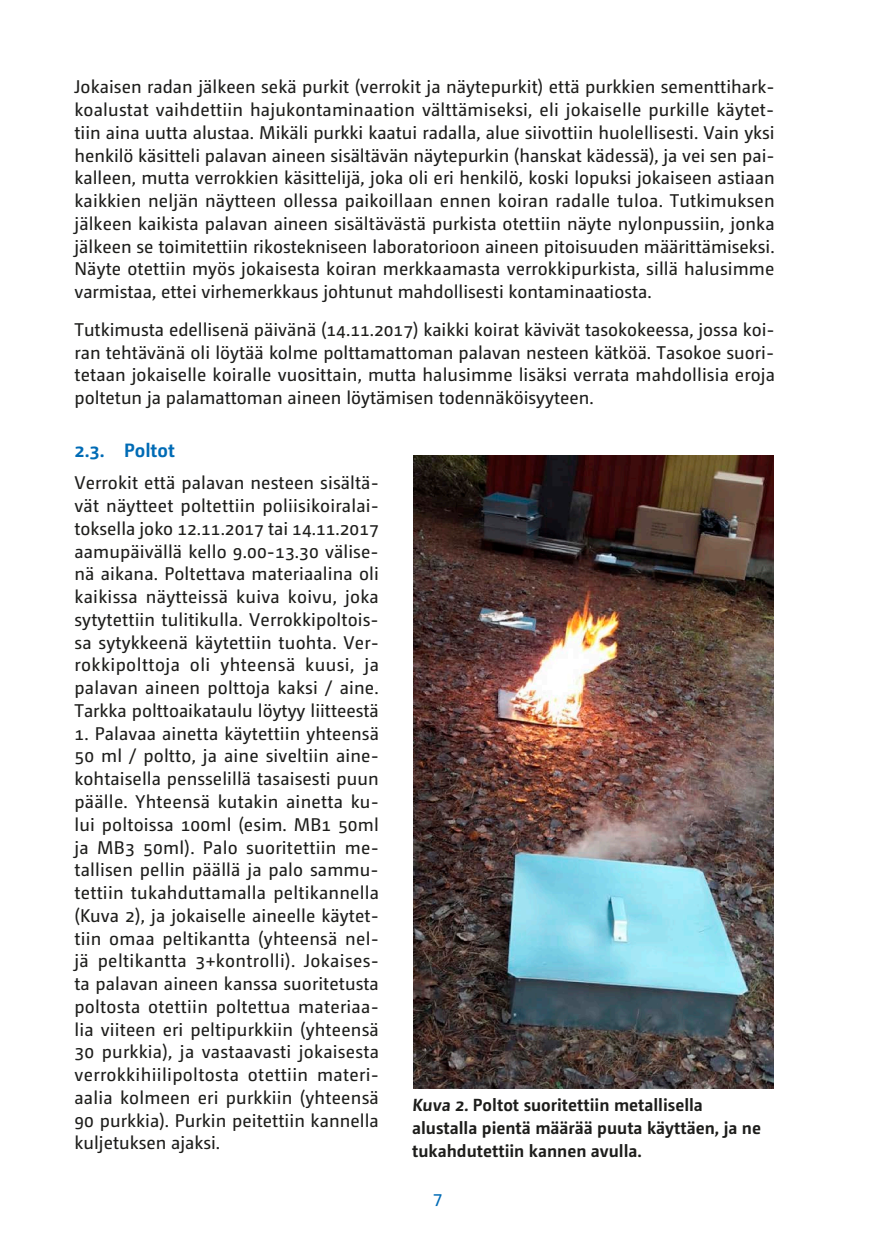
<style>
.page{position:relative;width:874px;height:1241px;background:#fff}
.page>*{position:absolute;margin:0;border:0;box-sizing:border-box;transform-origin:0 0}
.t1{font:700 19.25px "Camingo Dos";color:#006bb5}
.t2{font:18.38px/22.8px "Camingo Dos";color:#1d1d1b;text-align:justify}
.t3{font:18.38px "Camingo Dos";color:#006bb5}
.t4{font:700 17.5px/22.8px "Camingo Dos";color:#1d1d1b}
</style>
<div class="page">
<img style="left:413px;top:455px;width:360px;height:633px">
<p class="t2" style="left:74px;top:75px;width:701px">Jokaisen radan jälkeen sekä purkit (verrokit ja näytepurkit) että purkkien sementtihark&shy;koalustat vaihdettiin hajukontaminaation välttämiseksi, eli jokaiselle purkille käytet&shy;tiin aina uutta alustaa. Mikäli purkki kaatui radalla, alue siivottiin huolellisesti. Vain yksi henkilö käsitteli palavan aineen sisältävän näytepurkin (hanskat kädessä), ja vei sen pai&shy;kalleen, mutta verrokkien käsittelijä, joka oli eri henkilö, koski lopuksi jokaiseen astiaan kaikkien neljän näytteen ollessa paikoillaan ennen koiran radalle tuloa. Tutkimuksen jälkeen kaikista palavan aineen sisältävästä purkista otettiin näyte nylonpussiin, jonka jälkeen se toimitettiin rikostekniseen laboratorioon aineen pitoisuuden määrittämiseksi.<br>Näyte otettiin myös jokaisesta koiran merkkaamasta verrokkipurkista, sillä halusimme varmistaa, ettei virhemerkkaus johtunut mahdollisesti kontaminaatiosta.</p>
<p class="t2" style="left:74px;top:318px;width:701px">Tutkimusta edellisenä päivänä (14.11.2017) kaikki koirat kävivät tasokokeessa, jossa koi&shy;ran tehtävänä oli löytää kolme polttamattoman palavan nesteen kätköä. Tasokoe suori&shy;tetaan jokaiselle koiralle vuosittain, mutta halusimme lisäksi verrata mahdollisia eroja poltetun ja palamattoman aineen löytämisen todennäköisyyteen.</p>
<p class="t1" style="left:74px;top:438px;width:102px">2.3. Poltot</p>
<p class="t2" style="left:74px;top:471px;width:306px">Verrokit että palavan nesteen sisältä&shy;vät näytteet poltettiin poliisikoiralai&shy;toksella joko 12.11.2017 tai 14.11.2017 aamupäivällä kello 9.00-13.30 välise&shy;nä aikana. Poltettava materiaalina oli kaikissa näytteissä kuiva koivu, joka sytytettiin tulitikulla. Verrokkipoltois&shy;sa sytykkeenä käytettiin tuohta. Ver&shy;rokkipolttoja oli yhteensä kuusi, ja palavan aineen polttoja kaksi / aine.<br>Tarkka polttoaikataulu löytyy liitteestä</p>
<p class="t2" style="left:74px;top:721px;width:306px">1. Palavaa ainetta käytettiin yhteensä 50 ml / poltto, ja aine siveltiin aine&shy;kohtaisella pensselillä tasaisesti puun päälle. Yhteensä kutakin ainetta ku&shy;lui poltoissa 100ml (esim. MB1 50ml ja MB3 50ml). Palo suoritettiin me&shy;tallisen pellin päällä ja palo sammu&shy;tettiin tukahduttamalla peltikannella (Kuva 2), ja jokaiselle aineelle käytet&shy;tiin omaa peltikantta (yhteensä nel&shy;jä peltikantta 3+kontrolli). Jokaises&shy;ta palavan aineen kanssa suoritetusta poltosta otettiin poltettua materiaa&shy;lia viiteen eri peltipurkkiin (yhteensä 30 purkkia), ja vastaavasti jokaisesta verrokkihiilipoltosta otettiin materi&shy;aalia kolmeen eri purkkiin (yhteensä 90 purkkia). Purkin peitettiin kannella kuljetuksen ajaksi.</p>
<p class="t4" style="left:412px;top:1093px;width:350px">Kuva 2. Poltot suoritettiin metallisella alustalla pientä määrää puuta käyttäen, ja ne tukahdutettiin kannen avulla.</p>
<p class="t3" style="left:432px;top:1186px;width:11px">7</p>
</div>
